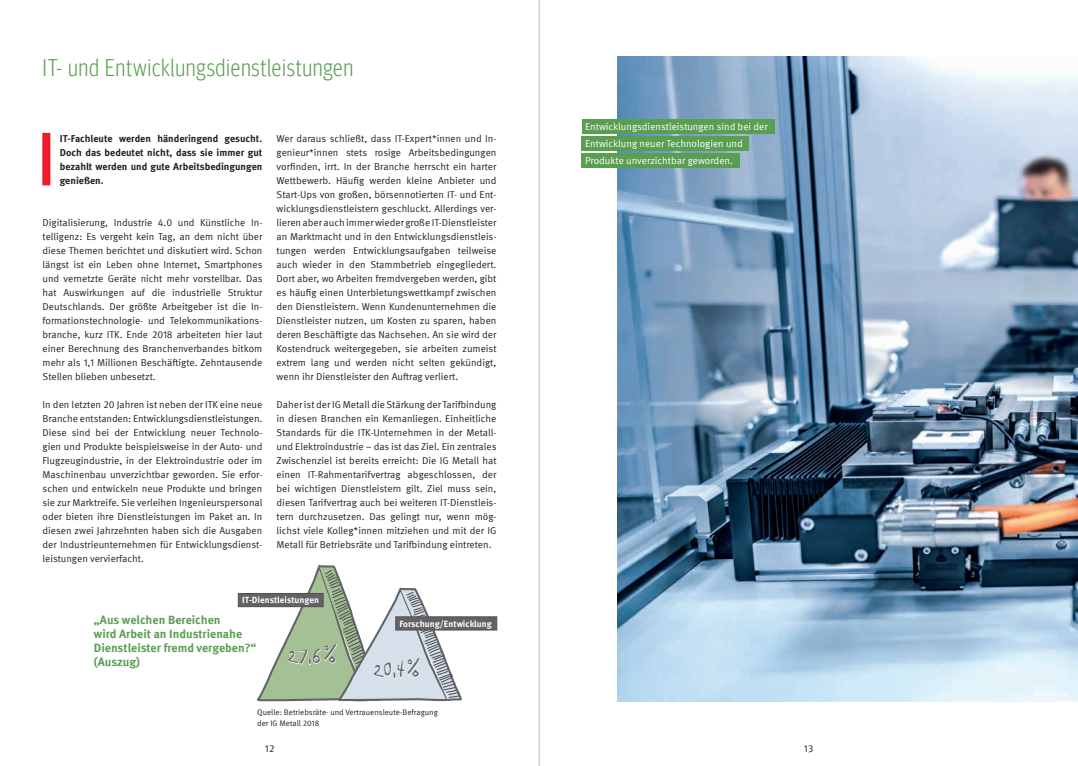
<style>
.page{position:relative;width:1078px;height:766px;background:#fff}
.page>*{position:absolute;margin:0;border:0;box-sizing:border-box;transform-origin:0 0}
.t1{font:27.4px "Boopee";color:#636366}
.t2{font:300 condensed 24px "Meta Head IGM";letter-spacing:.03em;color:#5a9e52}
.t3{font:700 12px/14px "Meta IGM";color:#5a9e52}
.t4{font:10px/14px "Meta IGM";color:#231f20;text-align:justify}
.t5{font:700 10px/14px "Meta IGM";color:#231f20;text-align:justify}
.t6{font:10px/17px "Meta IGM";color:#fff}
.t7{font:700 9px "Meta IGM";color:#fff}
.t8{font:8px/11px "Meta IGM";color:#231f20}
</style>
<div class="page">
<hr style="left:539px;top:0;width:1px;height:765px;background:#bcbdc0">
<div style="left:42px;top:133px;width:8px;height:52px;background:#ee1c28"></div>
<img style="left:617px;top:57px;width:460px;height:644px">
<div style="left:581px;top:120px;width:193px;height:14px;background:#5a9e52"></div>
<div style="left:581px;top:137px;width:167px;height:14px;background:#5a9e52"></div>
<div style="left:581px;top:154px;width:159px;height:14px;background:#5a9e52"></div>
<div style="left:238px;top:592px;width:85px;height:15px;background:#636366;border:1px solid #4e4f50"></div>
<svg style="left:255px;top:564px;width:207px;height:138px"></svg>
<div style="left:395px;top:616px;width:102px;height:14px;background:#636366;border:1px solid #4e4f50"></div>
<h2 class="t2" style="left:43px;top:50px;width:312px">IT- und Entwicklungsdienstleistungen</h2>
<p class="t5" style="left:60px;top:131px;width:204px">IT-Fachleute werden händeringend gesucht.<br>Doch das bedeutet nicht, dass sie immer gut bezahlt werden und gute Arbeitsbedingungen genießen.</p>
<p class="t4" style="left:276px;top:131px;width:221px">Wer daraus schließt, dass IT-Expert*innen und In&shy;genieur*innen stets rosige Arbeitsbedingungen vorfinden, irrt. In der Branche herrscht ein harter Wettbewerb. Häufig werden kleine Anbieter und Start-Ups von großen, börsennotierten IT- und Ent&shy;wicklungsdienstleistern geschluckt. Allerdings ver&shy;lieren aber auch immer wieder große IT-Dienstleister an Marktmacht und in den Entwicklungsdienstleis&shy;tungen werden Entwicklungsaufgaben teilweise auch wieder in den Stammbetrieb eingegliedert.<br>Dort aber, wo Arbeiten fremdvergeben werden, gibt es häufig einen Unterbietungswettkampf zwischen den Dienstleistern. Wenn Kundenunternehmen die Dienstleister nutzen, um Kosten zu sparen, haben deren Beschäftigte das Nachsehen. An sie wird der Kostendruck weitergegeben, sie arbeiten zumeist extrem lang und werden nicht selten gekündigt, wenn ihr Dienstleister den Auftrag verliert.</p>
<p class="t4" style="left:276px;top:397px;width:221px">Daher ist der IG Metall die Stärkung der Tarifbindung in diesen Branchen ein Kernanliegen. Einheitliche Standards für die ITK-Unternehmen in der Metall&shy;und Elektroindustrie – das ist das Ziel. Ein zentrales Zwischenziel ist bereits erreicht: Die IG Metall hat einen IT-Rahmentarifvertrag abgeschlossen, der bei wichtigen Dienstleistern gilt. Ziel muss sein, diesen Tarifvertrag auch bei weiteren IT-Dienstleis&shy;tern durchzusetzen. Das gelingt nur, wenn mög&shy;lichst viele Kolleg*innen mitziehen und mit der IG Metall für Betriebsräte und Tarifbindung eintreten.</p>
<p class="t4" style="left:43px;top:215px;width:221px">Digitalisierung, Industrie 4.0 und Künstliche In&shy;telligenz: Es vergeht kein Tag, an dem nicht über diese Themen berichtet und diskutiert wird. Schon längst ist ein Leben ohne Internet, Smartphones und vernetzte Geräte nicht mehr vorstellbar. Das hat Auswirkungen auf die industrielle Struktur Deutschlands. Der größte Arbeitgeber ist die In&shy;formationstechnologie- und Telekommunikations&shy;branche, kurz ITK. Ende 2018 arbeiteten hier laut einer Berechnung des Branchenverbandes bitkom mehr als 1,1 Millionen Beschäftigte. Zehntausende Stellen blieben unbesetzt.</p>
<p class="t4" style="left:43px;top:397px;width:221px">In den letzten 20 Jahren ist neben der ITK eine neue Branche entstanden: Entwicklungsdienstleistungen.<br>Diese sind bei der Entwicklung neuer Technolo&shy;gien und Produkte beispielsweise in der Auto- und Flugzeugindustrie, in der Elektroindustrie oder im Maschinenbau unverzichtbar geworden. Sie erfor&shy;schen und entwickeln neue Produkte und bringen sie zur Marktreife. Sie verleihen Ingenieurspersonal oder bieten ihre Dienstleistungen im Paket an. In diesen zwei Jahrzehnten haben sich die Ausgaben der Industrieunternehmen für Entwicklungsdienst&shy;leistungen vervierfacht.</p>
<p class="t7" style="left:242px;top:593px;width:78px">IT-Dienstleistungen</p>
<h1 class="t1" style="left:288px;top:639px;width:51px">27,6%</h1>
<p class="t3" style="left:94px;top:611px;width:164px">„Aus welchen Bereichen<br>wird Arbeit an Industrienahe<br>Dienstleister fremd vergeben?“ (Auszug)</p>
<p class="t7" style="left:399px;top:616px;width:94px">Forschung/Entwicklung</p>
<h1 class="t1" style="left:373px;top:653px;width:48px">20,4%</h1>
<p class="t8" style="left:257px;top:706px;width:182px">Quelle: Betriebsräte- und Vertrauensleute-Befragung der IG Metall 2018</p>
<p class="t6" style="left:585px;top:117px;width:184px">Entwicklungsdienstleistungen sind bei der<br>Entwicklung neuer Technologien und<br>Produkte unverzichtbar geworden.</p>
<p class="t4" style="left:264px;top:740px;width:11px">12</p>
<p class="t4" style="left:803px;top:740px;width:11px">13</p>
</div>
